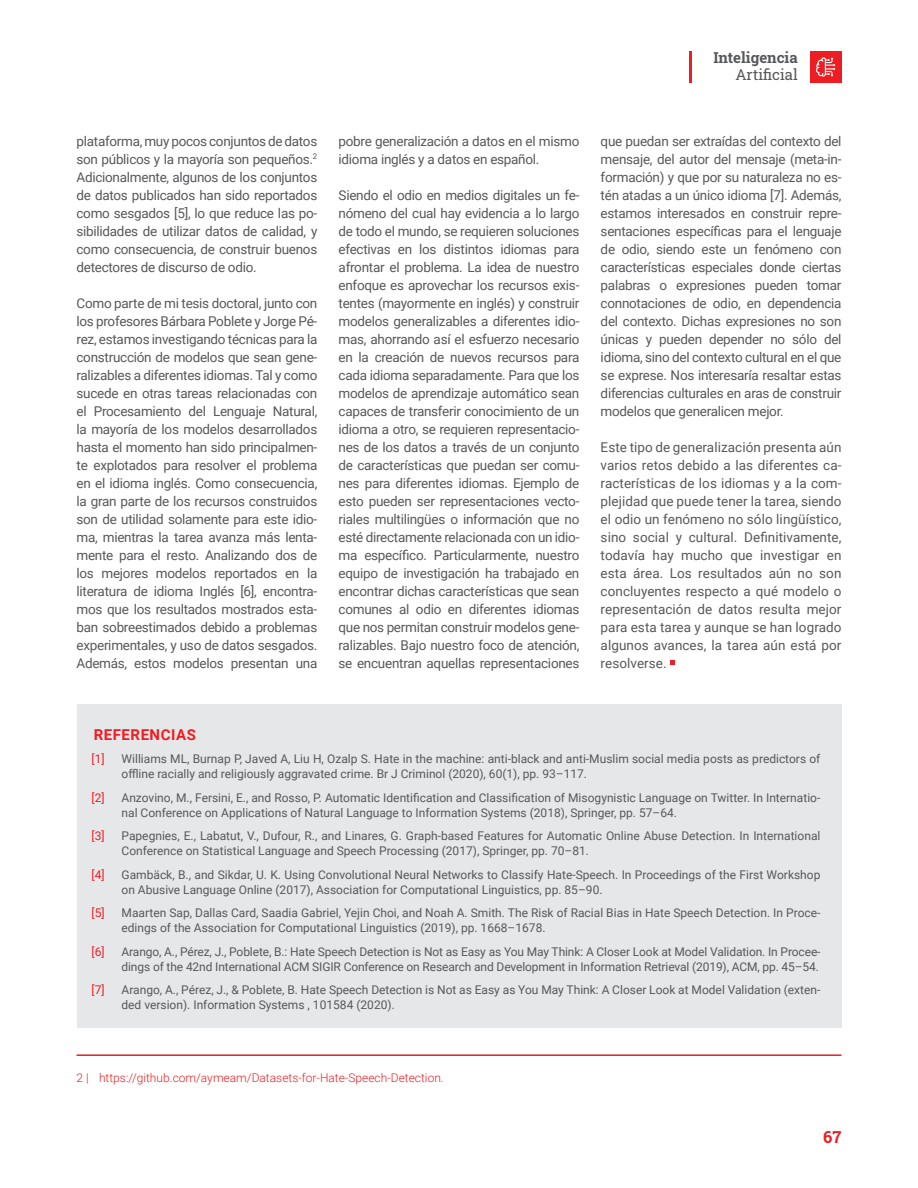
<style>
.page{position:relative;width:918px;height:1188px;background:#fff}
.page>*{position:absolute;margin:0;border:0;box-sizing:border-box;transform-origin:0 0}
.t1{font:700 16.5px "Roboto Slab";color:#ee1d23}
.t2{font:700 15px "Roboto Slab";color:#57585a}
.Título_Referencias{font:700 15px "Roboto";letter-spacing:.035em;color:#ee1d23}
.t3{font:15px "Roboto Slab";color:#57585a}
.Texto{font:13.5px/18px "Roboto";letter-spacing:-.02em;color:#57585a;text-align:justify}
.Texto_Referencias{font:12px/15px "Roboto";color:#57585a}
.NOTA_AL_PIE{font:300 12px "Roboto";color:#ee1d23}
.Texto_Referencias-2{font:12px "Roboto";color:#ee1d23}
</style>
<div class="page">
<div style="left:810px;top:51px;width:31px;height:32px;background:#ee1d23"></div>
<hr style="left:690px;top:51px;width:2px;height:32px;background:#ee1d23">
<svg style="left:816px;top:57px;width:19px;height:20px"></svg>
<svg style="left:670px;top:660px;width:5px;height:5px"></svg>
<hr style="left:77px;top:1054px;width:764px;height:2px;background:#ee1d23">
<div style="left:77px;top:704px;width:764px;height:324px;background:#e6e7e9"></div>
<p class="t2" style="left:713px;top:48px;width:86px">Inteligencia</p>
<p class="t3" style="left:735px;top:64px;width:64px">Artificial</p>
<p class="Texto" style="left:77px;top:131px;width:242px">plataforma, muy pocos conjuntos de datos son públicos y la mayoría son pequeños.<sup>2<br></sup>Adicionalmente, algunos de los conjuntos de datos publicados han sido reportados como sesgados [5], lo que reduce las po&shy;sibilidades de utilizar datos de calidad, y como consecuencia, de construir buenos detectores de discurso de odio.</p>
<p class="Texto" style="left:77px;top:293px;width:242px">Como parte de mi tesis doctoral, junto con los profesores Bárbara Poblete y Jorge Pé&shy;rez, estamos investigando técnicas para la construcción de modelos que sean gene&shy;ralizables a diferentes idiomas. Tal y como sucede en otras tareas relacionadas con el Procesamiento del Lenguaje Natural, la mayoría de los modelos desarrollados hasta el momento han sido principalmen&shy;te explotados para resolver el problema en el idioma inglés. Como consecuencia, la gran parte de los recursos construidos son de utilidad solamente para este idio&shy;ma, mientras la tarea avanza más lenta&shy;mente para el resto. Analizando dos de los mejores modelos reportados en la literatura de idioma Inglés [6], encontra&shy;mos que los resultados mostrados esta&shy;ban sobreestimados debido a problemas experimentales, y uso de datos sesgados.<br>Además, estos modelos presentan una</p>
<p class="Texto" style="left:339px;top:131px;width:242px">pobre generalización a datos en el mismo idioma inglés y a datos en español.</p>
<p class="Texto" style="left:339px;top:185px;width:242px">Siendo el odio en medios digitales un fe&shy;nómeno del cual hay evidencia a lo largo de todo el mundo, se requieren soluciones efectivas en los distintos idiomas para afrontar el problema. La idea de nuestro enfoque es aprovechar los recursos exis&shy;tentes (mayormente en inglés) y construir modelos generalizables a diferentes idio&shy;mas, ahorrando así el esfuerzo necesario en la creación de nuevos recursos para cada idioma separadamente. Para que los modelos de aprendizaje automático sean capaces de transferir conocimiento de un idioma a otro, se requieren representacio&shy;nes de los datos a través de un conjunto de características que puedan ser comu&shy;nes para diferentes idiomas. Ejemplo de esto pueden ser representaciones vecto&shy;riales multilingües o información que no esté directamente relacionada con un idio&shy;ma específico. Particularmente, nuestro equipo de investigación ha trabajado en encontrar dichas características que sean comunes al odio en diferentes idiomas que nos permitan construir modelos gene&shy;ralizables. Bajo nuestro foco de atención, se encuentran aquellas representaciones</p>
<p class="Texto" style="left:601px;top:131px;width:242px">que puedan ser extraídas del contexto del mensaje, del autor del mensaje (meta-in&shy;formación) y que por su naturaleza no es&shy;tén atadas a un único idioma [7]. Además, estamos interesados en construir repre&shy;sentaciones específicas para el lenguaje de odio, siendo este un fenómeno con características especiales donde ciertas palabras o expresiones pueden tomar connotaciones de odio, en dependencia del contexto. Dichas expresiones no son únicas y pueden depender no sólo del idioma, sino del contexto cultural en el que se exprese. Nos interesaría resaltar estas diferencias culturales en aras de construir modelos que generalicen mejor.</p>
<p class="Texto" style="left:601px;top:437px;width:242px">Este tipo de generalización presenta aún varios retos debido a las diferentes ca&shy;racterísticas de los idiomas y a la com&shy;plejidad que puede tener la tarea, siendo el odio un fenómeno no sólo lingüístico, sino social y cultural. Definitivamente, todavía hay mucho que investigar en esta área. Los resultados aún no son concluyentes respecto a qué modelo o representación de datos resulta mejor para esta tarea y aunque se han logrado algunos avances, la tarea aún está por resolverse.</p>
<p class="Título_Referencias" style="left:94px;top:724px;width:104px">REFERENCIAS</p>
<p class="Texto_Referencias-2" style="left:92px;top:750px;width:15px">[1]</p>
<p class="Texto_Referencias" style="left:122px;top:751px;width:700px">Williams ML, Burnap P, Javed A, Liu H, Ozalp S. Hate in the machine: anti-black and anti-Muslim social media posts as predictors of offline racially and religiously aggravated crime. Br J Criminol (2020), 60(1), pp. 93–117.</p>
<p class="Texto_Referencias-2" style="left:92px;top:789px;width:15px">[2]</p>
<p class="Texto_Referencias" style="left:122px;top:789px;width:700px">Anzovino, M., Fersini, E., and Rosso, P. Automatic Identification and Classification of Misogynistic Language on Twitter. In Internatio&shy;nal Conference on Applications of Natural Language to Information Systems (2018), Springer, pp. 57–64.</p>
<p class="Texto_Referencias-2" style="left:92px;top:827px;width:15px">[3]</p>
<p class="Texto_Referencias" style="left:122px;top:828px;width:700px">Papegnies, E., Labatut, V., Dufour, R., and Linares, G. Graph-based Features for Automatic Online Abuse Detection. In International<br>Conference on Statistical Language and Speech Processing (2017), Springer, pp. 70–81.</p>
<p class="Texto_Referencias-2" style="left:92px;top:866px;width:15px">[4]</p>
<p class="Texto_Referencias" style="left:122px;top:866px;width:700px">Gambäck, B., and Sikdar, U. K. Using Convolutional Neural Networks to Classify Hate-Speech. In Proceedings of the First Workshop on Abusive Language Online (2017), Association for Computational Linguistics, pp. 85–90.</p>
<p class="Texto_Referencias-2" style="left:92px;top:904px;width:15px">[5]</p>
<p class="Texto_Referencias" style="left:122px;top:905px;width:700px">Maarten Sap, Dallas Card, Saadia Gabriel, Yejin Choi, and Noah A. Smith. The Risk of Racial Bias in Hate Speech Detection. In Proce&shy;edings of the Association for Computational Linguistics (2019), pp. 1668–1678.</p>
<p class="Texto_Referencias-2" style="left:92px;top:943px;width:15px">[6]</p>
<p class="Texto_Referencias" style="left:122px;top:943px;width:700px">Arango, A., Pérez, J., Poblete, B.: Hate Speech Detection is Not as Easy as You May Think: A Closer Look at Model Validation. In Procee&shy;dings of the 42nd International ACM SIGIR Conference on Research and Development in Information Retrieval (2019), ACM, pp. 45–54.</p>
<p class="Texto_Referencias-2" style="left:92px;top:981px;width:15px">[7]</p>
<p class="Texto_Referencias" style="left:122px;top:982px;width:700px">Arango, A., Pérez, J., &amp; Poblete, B. Hate Speech Detection is Not as Easy as You May Think: A Closer Look at Model Validation (exten&shy;ded version). Information Systems , 101584 (2020).</p>
<p class="NOTA_AL_PIE" style="left:77px;top:1069px;width:369px">2 | https://github.com/aymeam/Datasets-for-Hate-Speech-Detection.</p>
<p class="t1" style="left:823px;top:1126px;width:20px">67</p>
</div>
